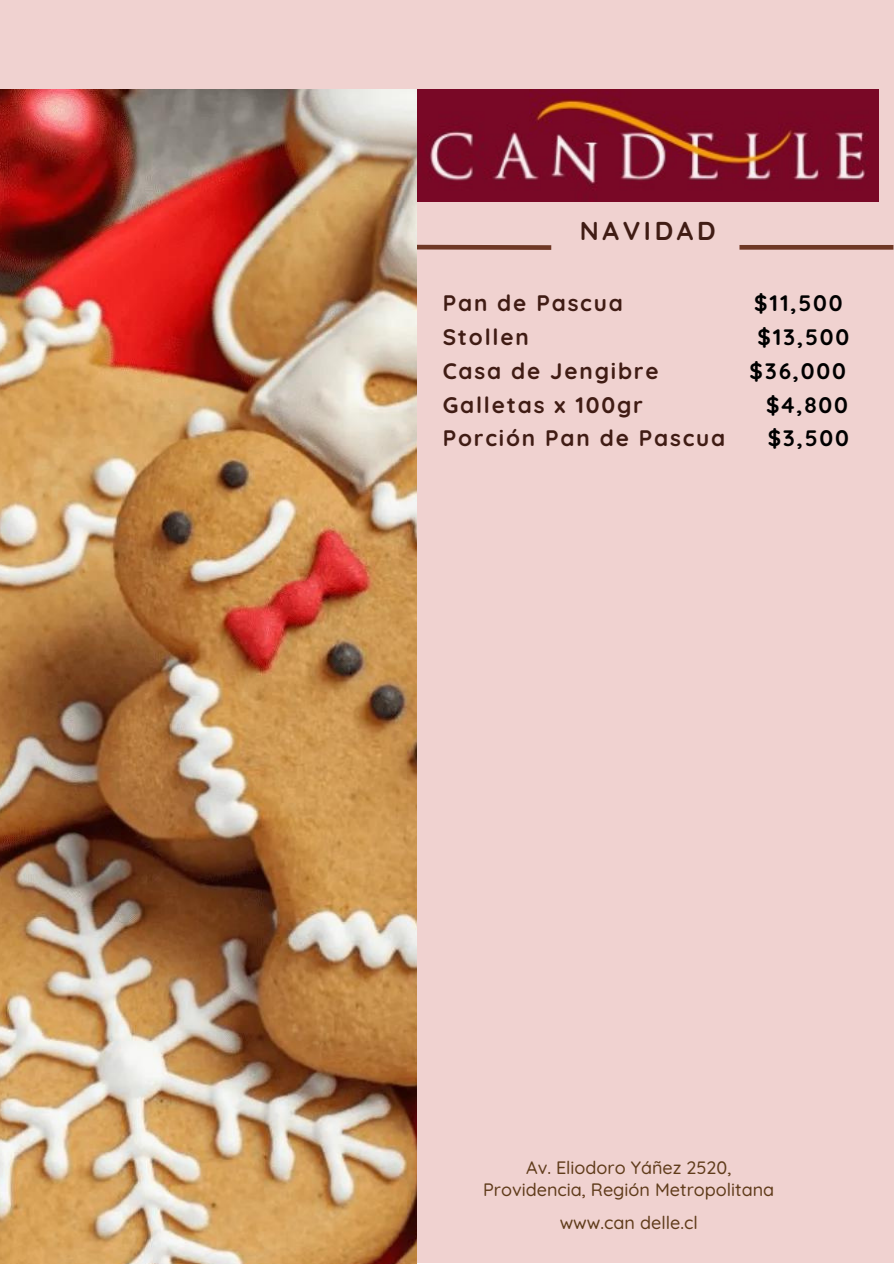
<style>
.page{position:relative;width:894px;height:1264px;background:#fff}
.page>*{position:absolute;margin:0;border:0;box-sizing:border-box;transform-origin:0 0}
.t1{font:700 25.8px "Quicksand";letter-spacing:.14em;color:#401c14}
.t2{font:700 22.5px "Quicksand";letter-spacing:.08em;color:#401c14}
.t3{font:700 22.5px "Quicksand";letter-spacing:.08em;color:#000}
.t4{font:500 18px/22.5px "Quicksand";color:#603c1b;text-align:center}
</style>
<div class="page">
<div style="left:0;top:0;width:893px;height:1262px;background:#f0d2d0"></div>
<svg style="left:417px;top:244px;width:135px;height:6px"></svg>
<div style="left:739px;top:245px;width:154px;height:5px;background:#6f3825"></div>
<img style="left:417px;top:89px;width:460px;height:113px">
<img style="left:0;top:89px;width:417px;height:1174px">
<p class="t1" style="left:579px;top:214px;width:137px">NAVIDAD</p>
<p class="t2" style="left:442px;top:289px;width:182px">Pan de Pascua</p>
<p class="t3" style="left:754px;top:289px;width:90px">$11,500</p>
<p class="t2" style="left:442px;top:322px;width:88px">Stollen</p>
<p class="t3" style="left:757px;top:322px;width:93px">$13,500</p>
<p class="t2" style="left:442px;top:356px;width:217px">Casa de Jengibre</p>
<p class="t3" style="left:749px;top:356px;width:98px">$36,000</p>
<p class="t2" style="left:442px;top:390px;width:202px">Galletas x 100gr</p>
<p class="t3" style="left:766px;top:390px;width:83px">$4,800</p>
<p class="t2" style="left:442px;top:424px;width:284px">Porción Pan de Pascua</p>
<p class="t3" style="left:767px;top:424px;width:83px">$3,500</p>
<h1 class="t4" style="left:483px;top:1155px;width:293px">Av. Eliodoro Yáñez 2520,<br>Providencia, Región Metropolitana</h1>
<h2 class="t4" style="left:559px;top:1210px;width:139px">www.can delle.cl</h2>
</div>
